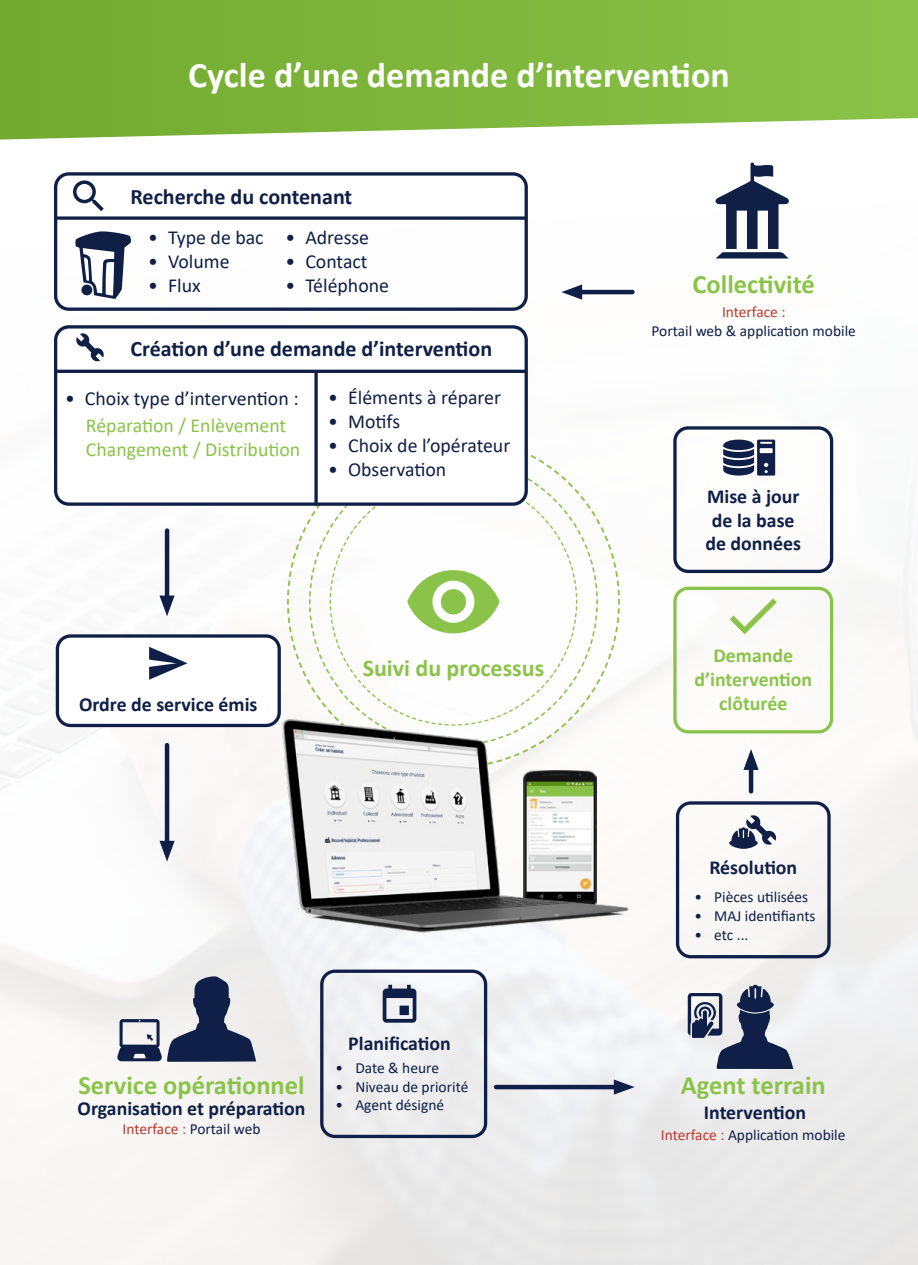
<style>
.page{position:relative;width:918px;height:1265px;background:#fff}
.page>*{position:absolute;margin:0;border:0;box-sizing:border-box;transform-origin:0 0}
.t1{font:700 36px "Calibri";color:#fff}
.t2{font:700 26.4px "Calibri";color:#8bc34a}
.t3{font:700 24px "Calibri";color:#8bc34a}
.t4{font:700 22.05px "Calibri";color:#0f1f45}
.t5{font:19.8px "Calibri";color:#0f1f45}
.t6{font:700 19.8px/23.9px "Calibri";color:#0f1f45;text-align:center}
.t7{font:19.8px/23.9px "Calibri";color:#8bc34a}
.t8{font:700 19.8px "Calibri";color:#0f1f47}
.t9{font:700 19.8px/23.9px "Calibri";color:#8bc34a;text-align:center}
.t10{font:15.45px "Calibri";color:#0f1f45}
.t11{font:15.45px "Calibri";color:#0f1f47}
.t12{font:15.45px "Calibri";color:#ba382e}
.s1{color:#0f1f47}
.s2{color:#ba382e}
</style>
<div class="page">
<img style="left:0;top:176px;width:918px;height:1089px">
<svg style="left:0;top:0;width:918px;height:140px;background:#88bc4b"></svg>
<svg style="left:286px;top:434px;width:335px;height:276px"></svg>
<div style="left:56px;top:327px;width:470px;height:177px;background:#fff;border-radius:13px"></div>
<div style="left:54px;top:325px;width:474px;height:181px;border:3px solid #0f1f47;border-radius:13px"></div>
<svg style="left:688px;top:984px;width:105px;height:85px"></svg>
<svg style="left:117px;top:976px;width:139px;height:85px"></svg>
<div style="left:54px;top:172px;width:474px;height:139px;border:3px solid #0f1f47;border-radius:13px"></div>
<div style="left:57px;top:636px;width:222px;height:89px;background:#fff;border-radius:13px"></div>
<div style="left:56px;top:634px;width:225px;height:93px;border:3px solid #0f1f47;border-radius:13px"></div>
<div style="left:320px;top:969px;width:167px;height:169px;border:3px solid #0f1f47;border-radius:13px"></div>
<div style="left:676px;top:801px;width:155px;height:157px;border:3px solid #0f1f47;border-radius:13px"></div>
<div style="left:673px;top:586px;width:160px;height:147px;border:3px solid #8bc34a;border-radius:13px"></div>
<div style="left:673px;top:426px;width:160px;height:147px;border:3px solid #0f1f45;border-radius:13px"></div>
<hr style="left:57px;top:370px;width:468px;height:3px;background:#0f1f47">
<svg style="left:57px;top:216px;width:468px;height:4px;background:#374566"></svg>
<svg style="left:314px;top:373px;width:4px;height:131px"></svg>
<svg style="left:149px;top:647px;width:39px;height:32px"></svg>
<svg style="left:715px;top:162px;width:75px;height:96px"></svg>
<svg style="left:73px;top:180px;width:31px;height:31px"></svg>
<svg style="left:76px;top:333px;width:28px;height:29px"></svg>
<svg style="left:729px;top:814px;width:48px;height:35px"></svg>
<svg style="left:723px;top:439px;width:52px;height:36px"></svg>
<svg style="left:75px;top:231px;width:56px;height:68px"></svg>
<svg style="left:383px;top:984px;width:33px;height:38px"></svg>
<svg style="left:730px;top:598px;width:47px;height:36px"></svg>
<hr style="left:165px;top:530px;width:4px;height:74px;background:#0f1f47">
<svg style="left:159px;top:595px;width:16px;height:21px"></svg>
<hr style="left:574px;top:290px;width:58px;height:4px;background:#0f1f47">
<svg style="left:561px;top:284px;width:21px;height:16px"></svg>
<hr style="left:165px;top:745px;width:4px;height:104px;background:#0f1f47">
<svg style="left:159px;top:841px;width:16px;height:20px"></svg>
<hr style="left:749px;top:761px;width:4px;height:30px;background:#0f1f47">
<svg style="left:743px;top:749px;width:16px;height:21px"></svg>
<div style="left:496px;top:1084px;width:126px;height:5px;background:#0f1f47"></div>
<svg style="left:614px;top:1079px;width:21px;height:15px"></svg>
<img style="left:268px;top:710px;width:371px;height:234px">
<h1 class="t1" style="left:188px;top:50px;width:543px">Cycle d’une demande d’intervention</h1>
<p class="t4" style="left:131px;top:181px;width:223px">Recherche du contenant</p>
<p class="t5" style="left:148px;top:224px;width:117px">• Type de bac</p>
<p class="t5" style="left:148px;top:247px;width:83px">• Volume</p>
<p class="t5" style="left:148px;top:271px;width:54px">• Flux</p>
<p class="t5" style="left:286px;top:224px;width:85px">• Adresse</p>
<p class="t5" style="left:286px;top:247px;width:84px">• Contact</p>
<p class="t5" style="left:286px;top:271px;width:105px">• Téléphone</p>
<p class="t4" style="left:131px;top:333px;width:363px">Création d’une demande d’intervention</p>
<p class="t5" style="left:65px;top:385px;width:235px">• Choix type d’intervention :</p>
<p class="t5" style="left:328px;top:384px;width:174px">• Éléments à réparer</p>
<p class="t5" style="left:328px;top:408px;width:73px">• Motifs</p>
<p class="t5" style="left:328px;top:431px;width:184px">• Choix de l’opérateur</p>
<p class="t5" style="left:328px;top:455px;width:119px">• Observation</p>
<p class="t7" style="left:86px;top:413px;width:216px">Réparation / Enlèvement<br>Changement / Distribution</p>
<p class="t6" style="left:79px;top:692px;width:180px">Ordre de service émis</p>
<p class="t3" style="left:363px;top:651px;width:183px">Suivi du processus</p>
<p class="t6" style="left:348px;top:1031px;width:104px">Planification</p>
<h2 class="t2" style="left:693px;top:265px;width:124px">Collectivité</h2>
<p class="t12" style="left:722px;top:301px;width:65px">Interface :</p>
<p class="t11" style="left:652px;top:320px;width:206px">Portail web &amp; application mobile</p>
<p class="t6" style="left:705px;top:484px;width:97px">Mise à jour de la base de données</p>
<p class="t9" style="left:694px;top:643px;width:119px">Demande d’intervention clôturée</p>
<p class="t6" style="left:709px;top:855px;width:89px">Résolution</p>
<p class="t10" style="left:694px;top:886px;width:115px">• Pièces utilisées</p>
<p class="t10" style="left:694px;top:905px;width:123px">• MAJ identifiants</p>
<p class="t10" style="left:694px;top:923px;width:56px">• etc ...</p>
<p class="t10" style="left:336px;top:1057px;width:105px">• Date &amp; heure</p>
<p class="t10" style="left:336px;top:1076px;width:134px">• Niveau de priorité</p>
<p class="t10" style="left:336px;top:1094px;width:110px">• Agent désigné</p>
<h2 class="t2" style="left:78px;top:1066px;width:228px">Service opérationnel</h2>
<p class="t12" style="left:123px;top:1118px;width:139px">Interface : <span class="s1">Portail web</span></p>
<h2 class="t2" style="left:681px;top:1067px;width:146px">Agent terrain</h2>
<p class="t11" style="left:661px;top:1124px;width:186px"><span class="s2">Interface :</span> Application mobile</p>
<p class="t8" style="left:78px;top:1094px;width:229px">Organisation et préparation</p>
<p class="t8" style="left:704px;top:1098px;width:104px">Intervention</p>
</div>
